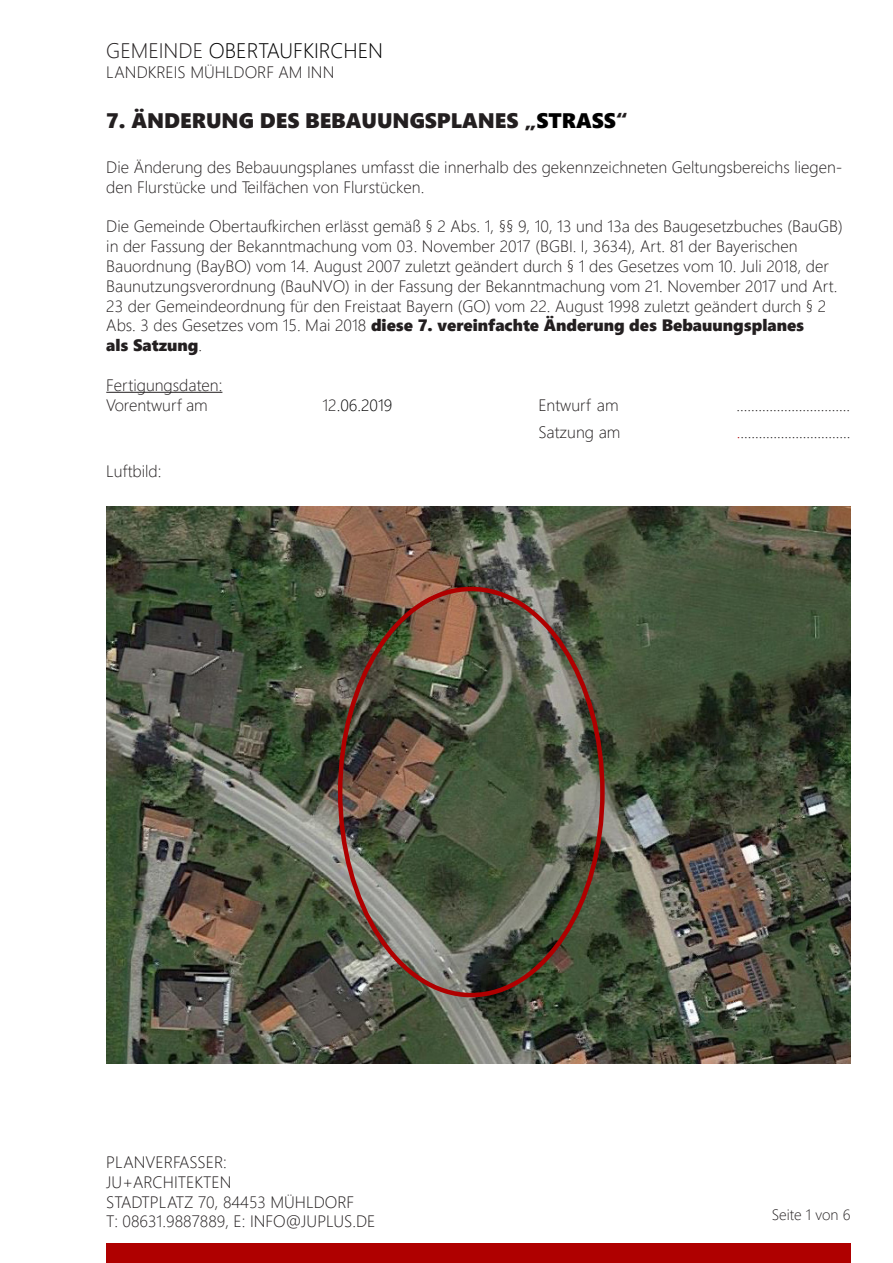
<style>
.page{position:relative;width:893px;height:1263px;background:#fff}
.page>*{position:absolute;margin:0;border:0;box-sizing:border-box;transform-origin:0 0}
.Überschriften{font:21px "Segoe UI Black";color:#231f20}
.Überschriften-2{font:300 21px "Segoe UI";color:#000}
.Überschriften-3{font:300 16.5px/19.8px "Segoe UI";color:#231f20}
.Überschriften-4{font:16.5px "Segoe UI Black";color:#231f20}
.Überschriften-5{font:300 16.5px "Segoe UI";color:#000}
.t1{font:300 15px "Segoe UI";color:#231f20}
.s1{color:#231f20}
.s2{color:#000}
.s3{font-family:"Segoe UI Black";font-weight:400}
.s4{font-family:"Segoe UI";font-weight:300}
.s5{color:#af0000}
</style>
<div class="page">
<div style="left:106px;top:1244px;width:744px;height:19px;background:#af0000"></div>
<hr style="left:106px;top:392px;width:116px;height:1px;background:#231f20">
<img style="left:106px;top:506px;width:744px;height:557px">
<p class="Überschriften-2" style="left:106px;top:31px;width:278px"><span class="s1">GEMEINDE</span> OBERTAUFKIRCHEN</p>
<p class="Überschriften-3" style="left:106px;top:60px;width:230px">LANDKREIS MÜHLDORF AM INN</p>
<p class="Überschriften" style="left:106px;top:105px;width:523px">7. ÄNDERUNG DES BEBAUUNGSPLANES „<span class="s2">STRASS</span>“</p>
<p class="Überschriften-3" style="left:106px;top:156px;width:738px">Die Änderung des Bebauungsplanes umfasst die innerhalb des gekennzeichneten Geltungsbereichs liegen&shy;den Flurstücke und Teilfächen von Flurstücken.</p>
<p class="Überschriften-3" style="left:106px;top:215px;width:738px">Die Gemeinde Obertaufkirchen erlässt gemäß § 2 Abs. 1, §§ 9, 10, 13 und 13a des Baugesetzbuches (BauGB) in der Fassung der Bekanntmachung vom 03. November 2017 (BGBI. I, 3634), Art. 81 der Bayerischen Bauordnung (BayBO) vom 14. August 2007 zuletzt geändert durch § 1 des Gesetzes vom 10. Juli 2018, der Baunutzungsverordnung (BauNVO) in der Fassung der Bekanntmachung vom 21. November 2017 und Art.<br>23 der Gemeindeordnung für den Freistaat Bayern (GO) vom 22. August 1998 zuletzt geändert durch § 2<br>Abs. 3 des Gesetzes vom 15. Mai 2018 <span class="s3">diese 7. vereinfachte Änderung des Bebauungsplanes</span></p>
<p class="Überschriften-4" style="left:106px;top:333px;width:97px">als Satzung<span class="s4">.</span></p>
<p class="Überschriften-3" style="left:106px;top:373px;width:118px">Fertigungsdaten:</p>
<p class="Überschriften-3" style="left:106px;top:393px;width:103px">Vorentwurf am</p>
<p class="Überschriften-5" style="left:322px;top:389px;width:72px"><span class="s1">12</span>.06.2019</p>
<p class="Überschriften-3" style="left:538px;top:393px;width:82px">Entwurf am</p>
<p class="Überschriften-3" style="left:736px;top:393px;width:115px">...............................</p>
<p class="Überschriften-3" style="left:538px;top:420px;width:84px">Satzung am</p>
<p class="Überschriften-3" style="left:737px;top:420px;width:115px"><span class="s5">.</span>..............................</p>
<p class="Überschriften-3" style="left:106px;top:460px;width:57px">Luftbild:</p>
<p class="Überschriften-3" style="left:106px;top:1150px;width:122px">PLANVERFASSER:</p>
<p class="Überschriften-3" style="left:106px;top:1170px;width:127px">JU+ARCHITEKTEN</p>
<p class="Überschriften-3" style="left:106px;top:1190px;width:249px">STADTPLATZ 70, 84453 MÜHLDORF</p>
<p class="Überschriften-3" style="left:106px;top:1210px;width:271px">T: 08631.9887889, E: INFO@JUPLUS.DE</p>
<p class="t1" style="left:772px;top:1201px;width:80px">Seite 1 von 6</p>
</div>
